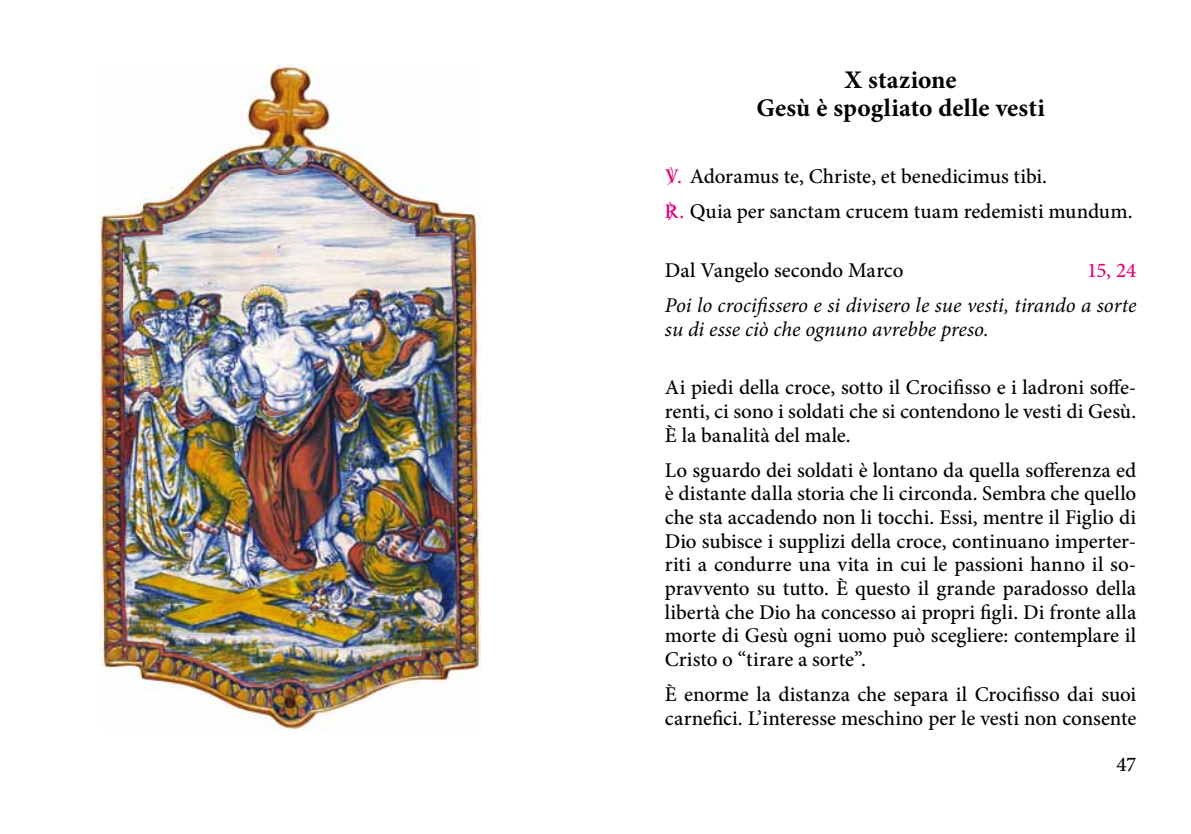
<style>
.page{position:relative;width:1191px;height:834px;background:#fff}
.page>*{position:absolute;margin:0;border:0;box-sizing:border-box;transform-origin:0 0}
.t1{font:700 25.38px/28px "Minion Pro";letter-spacing:.005em;color:#000;text-align:center}
.t2{font:500 21px/23.6px "Minion Pro";color:#000}
.t3{font:italic 21px/23.6px "Minion Pro";letter-spacing:-.005em;color:#000}
.t4{font:500 21px "Minion Pro";color:#e2007a}
.s1{font-family:"tipovati";font-weight:400;color:#e2007a}
.s2{color:#e2007a}
</style>
<div class="page">
<img style="left:100px;top:64px;width:381px;height:665px">
<p class="t1" style="left:756px;top:65px;width:290px">X stazione<br>Gesù è spogliato delle vesti</p>
<p class="t2" style="left:665px;top:159px;width:469px;line-height:35px"><span class="s1">D</span><span class="s2">.</span> Adoramus te, Christe, et benedicimus tibi.<br><span class="s1">C</span><span class="s2">.</span> Quia per sanctam crucem tuam redemisti mundum.</p>
<p class="t2" style="left:665px;top:258px;width:240px">Dal Vangelo secondo Marco</p>
<p class="t4" style="left:1087px;top:256px;width:51px">15, 24</p>
<p class="t3" style="left:665px;top:293px;width:473px">Poi lo crocifissero e si divisero le sue vesti, tirando a sorte su di esse ciò che ognuno avrebbe preso.</p>
<p class="t2" style="left:665px;top:376px;width:473px;text-align:justify">Ai piedi della croce, sotto il Crocifisso e i ladroni soffe&shy;renti, ci sono i soldati che si contendono le vesti di Gesù.<br>È la banalità del male.</p>
<p class="t2" style="left:665px;top:458px;width:473px;text-align:justify">Lo sguardo dei soldati è lontano da quella sofferenza ed è distante dalla storia che li circonda. Sembra che quello che sta accadendo non li tocchi. Essi, mentre il Figlio di Dio subisce i supplizi della croce, continuano imperter&shy;riti a condurre una vita in cui le passioni hanno il so&shy;pravvento su tutto. È questo il grande paradosso della libertà che Dio ha concesso ai propri figli. Di fronte alla morte di Gesù ogni uomo può scegliere: contemplare il Cristo o “tirare a sorte”.</p>
<p class="t2" style="left:665px;top:682px;width:473px">È enorme la distanza che separa il Crocifisso dai suoi carnefici. L’interesse meschino per le vesti non consente</p>
<p class="t2" style="left:1116px;top:752px;width:21px">47</p>
</div>
